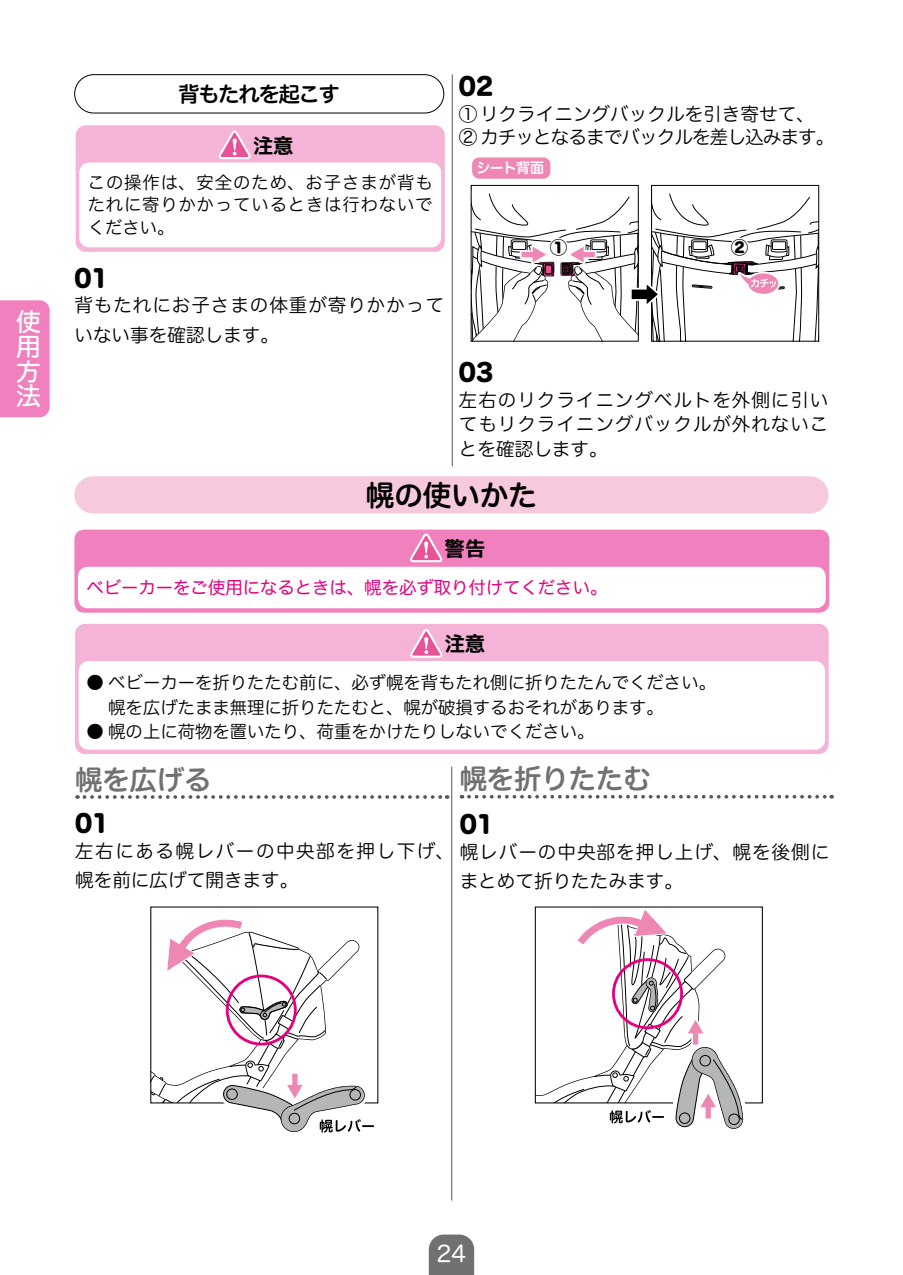
<style>
.page{position:relative;width:903px;height:1275px;background:#fff}
.page>*{position:absolute;margin:0;border:0;box-sizing:border-box;transform-origin:0 0}
.t1{font:28.53px "Hira Maru Std W6";color:#000}
.t2{font:27.3px "Hira Maru Std W6";color:#727171}
.t3{font:24.85px/24.8px "Hira Maru Std W5";color:#fff;text-align:justify}
.t4{font:23.62px "Hira Maru Std W8";color:#000}
.t5{font:22.4px "Hira Maru Std W4";color:#fff}
.t6{font:21px "Hira Maru Std W6";letter-spacing:-.05em;color:#000}
.t7{font:20.3px "mplus 1 c bold";color:#000}
.t8{font:18.55px/24.8px "Hira Maru Std W3";letter-spacing:.05em;color:#000}
.t9{font:18.55px/23.6px "Hira Maru Std W3";letter-spacing:-.05em;color:#000}
.t10{font:18.55px "Hira Maru Std W3";color:#000}
.t11{font:17.5px "Hira Maru Std W8";color:#000}
.t12{font:17.32px/22.4px "Hira Maru Std W3";color:#000;text-align:justify}
.t13{font:17.32px "Hira Maru Std W4";color:#e4007f}
.t14{font:14px "Hira Maru Std W6";letter-spacing:-.04em;color:#fff}
</style>
<div class="page">
<svg style="left:429px;top:1234px;width:45px;height:41px;background:#7a7979"></svg>
<svg style="left:84px;top:795px;width:364px;height:4px"></svg>
<div style="left:74px;top:476px;width:754px;height:37px;background:#f7c9dd;border-radius:19px"></div>
<div style="left:74px;top:530px;width:755px;height:83px;background:#f180bf;border-radius:10px"></div>
<svg style="left:410px;top:533px;width:33px;height:30px"></svg>
<div style="left:78px;top:567px;width:748px;height:41px;background:#fff;border-radius:10px"></div>
<div style="left:75px;top:624px;width:754px;height:130px;background:#f6b3d8;border-radius:10px"></div>
<svg style="left:411px;top:629px;width:32px;height:29px"></svg>
<div style="left:79px;top:661px;width:746px;height:89px;background:#fff;border-radius:10px"></div>
<svg style="left:469px;top:795px;width:363px;height:4px"></svg>
<svg style="left:151px;top:919px;width:226px;height:214px"></svg>
<svg style="left:535px;top:909px;width:211px;height:220px"></svg>
<div style="left:76px;top:125px;width:369px;height:127px;background:#f6b3d8;border-radius:10px"></div>
<svg style="left:219px;top:130px;width:32px;height:30px"></svg>
<div style="left:79px;top:163px;width:362px;height:84px;background:#fff;border-radius:10px"></div>
<div style="left:74px;top:74px;width:370px;height:39px;border:1px solid #000;border-radius:19px"></div>
<div style="left:472px;top:157px;width:78px;height:22px;background:#ee87b4;border-radius:7px"></div>
<svg style="left:471px;top:185px;width:348px;height:156px"></svg>
<hr style="left:452px;top:74px;width:1px;height:392px;background:#595757">
<hr style="left:451px;top:766px;width:1px;height:434px;background:#595757">
<div style="left:0;top:300px;width:50px;height:117px;background:#f180bf"></div>
<h3 class="t3" style="left:16px;top:309px;width:26px">使用方法</h3>
<p class="t6" style="left:179px;top:78px;width:163px">背もたれを起こす</p>
<p class="t7" style="left:253px;top:131px;width:42px">注意</p>
<p class="t12" style="left:88px;top:171px;width:347px">この操作は、安全のため、お子さまが背もたれに寄りかかっているときは行わないでください。</p>
<h3 class="t4" style="left:74px;top:260px;width:36px">01</h3>
<p class="t8" style="left:74px;top:290px;width:371px;line-height:29.8px">背もたれにお子さまの体重が寄りかかっていない事を確認します。</p>
<h3 class="t4" style="left:459px;top:68px;width:36px">02</h3>
<p class="t9" style="left:459px;top:102px;width:377px">①リクライニングバックルを引き寄せて、<br>② カチッとなるまでバックルを差し込みます。</p>
<p class="t14" style="left:476px;top:157px;width:69px">シート背面</p>
<p class="t11" style="left:550px;top:234px;width:19px">①</p>
<p class="t11" style="left:731px;top:234px;width:19px">②</p>
<h3 class="t4" style="left:459px;top:354px;width:36px">03</h3>
<p class="t8" style="left:459px;top:387px;width:371px;text-align:justify">左右のリクライニングベルトを外側に引いてもリクライニングバックルが外れないことを確認します。</p>
<h1 class="t1" style="left:366px;top:473px;width:173px">幌の使いかた</h1>
<p class="t7" style="left:445px;top:534px;width:42px">警告</p>
<p class="t13" style="left:86px;top:575px;width:522px">ベビーカーをご使用になるときは、幌を必ず取り付けてください。</p>
<p class="t7" style="left:445px;top:629px;width:42px">注意</p>
<p class="t12" style="left:108px;top:670px;width:609px;line-height:24.8px;text-indent:-22px">● ベビーカーを折りたたむ前に、必ず幌を背もたれ側に折りたたんでください。幌を広げたまま無理に折りたたむと、幌が破損するおそれがあります。</p>
<p class="t12" style="left:86px;top:721px;width:510px">● 幌の上に荷物を置いたり、荷重をかけたりしないでください。</p>
<h2 class="t2" style="left:460px;top:758px;width:192px">幌を折りたたむ</h2>
<h3 class="t4" style="left:460px;top:806px;width:36px">01</h3>
<p class="t10" style="left:460px;top:868px;width:225px">まとめて折りたたみます。</p>
<h2 class="t2" style="left:75px;top:759px;width:138px">幌を広げる</h2>
<h3 class="t4" style="left:75px;top:805px;width:36px">01</h3>
<p class="t8" style="left:75px;top:836px;width:756px;line-height:29.2px">左右にある幌レバーの中央部を押し下げ、幌レバーの中央部を押し上げ、幌を後側に幌を前に広げて開きます。</p>
<p class="t5" style="left:437px;top:1237px;width:31px">24</p>
</div>
